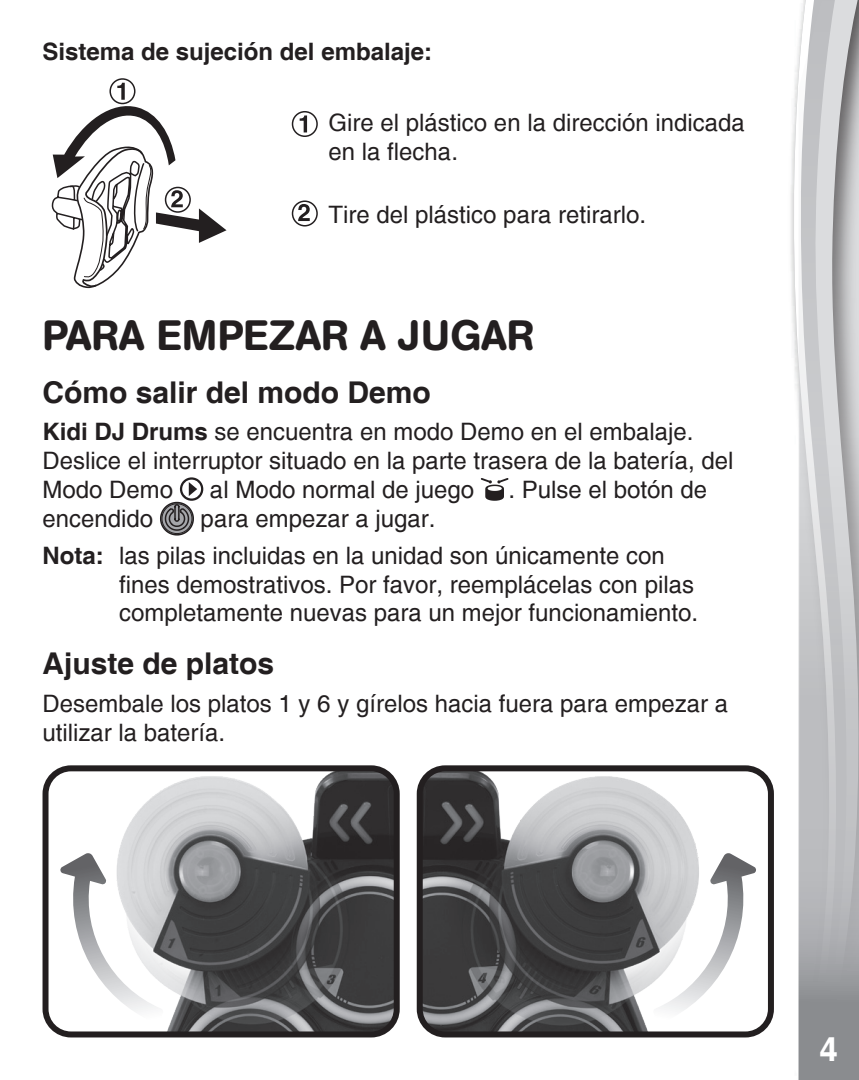
<style>
.page{position:relative;width:859px;height:1080px;background:#fff}
.page>*{position:absolute;margin:0;border:0;box-sizing:border-box;transform-origin:0 0}
.t1{font:500 42px "AG Book Rounded";letter-spacing:.01em;color:#231f20}
.t2{font:700 33px "Helvetica";color:#fff}
.t3{font:700 30px "Helvetica";color:#231f20}
.t4{font:24px/28.8px "Helvetica";color:#231f20}
.t5{font:700 24px "Helvetica";color:#231f20}
.s1{font-weight:700}
.s2{font-style:inherit}
</style>
<div class="page">
<div style="left:787px;top:0;width:72px;height:1080px;background:#231f20;opacity:.75"></div>
<svg style="left:793px;top:0;width:5px;height:1080px"></svg>
<svg style="left:798px;top:0;width:61px;height:1080px;background:#bebfc1"></svg>
<img style="left:119px;top:772px;width:274px;height:258px">
<div style="left:43px;top:765px;width:357px;height:272px;border:6px solid #231f20;border-radius:26px"></div>
<svg style="left:60px;top:853px;width:104px;height:171px"></svg>
<img style="left:424px;top:772px;width:273px;height:258px">
<div style="left:417px;top:765px;width:357px;height:272px;border:6px solid #231f20;border-radius:26px"></div>
<svg style="left:653px;top:853px;width:103px;height:171px"></svg>
<svg style="left:481px;top:478px;width:27px;height:23px"></svg>
<svg style="left:160px;top:477px;width:43px;height:59px"></svg>
<div style="left:109px;top:78px;width:26px;height:26px;border:2px solid #231f20;border-radius:50%"></div>
<svg style="left:52px;top:83px;width:175px;height:206px"></svg>
<div style="left:165px;top:187px;width:26px;height:26px;border:2px solid #231f20;border-radius:50%"></div>
<div style="left:292px;top:111px;width:26px;height:26px;border:2px solid #231f20;border-radius:50%"></div>
<svg style="left:300px;top:115px;width:7px;height:17px"></svg>
<svg style="left:298px;top:204px;width:12px;height:17px"></svg>
<div style="left:292px;top:200px;width:26px;height:27px;border:2px solid #231f20;border-radius:50%"></div>
<p class="t5" style="left:43px;top:37px;width:391px">Sistema de sujeción del embalaje:</p>
<p class="t4" style="left:329px;top:109px;width:418px">Gire el plástico en la dirección indicada en la flecha.</p>
<p class="t4" style="left:329px;top:200px;width:319px">Tire del plástico para retirarlo.</p>
<h1 class="t1" style="left:43px;top:311px;width:493px">PARA EMPEZAR A JUGAR</h1>
<p class="t3" style="left:43px;top:374px;width:390px">Cómo salir del modo Demo</p>
<p class="t4" style="left:43px;top:418px;width:692px"><span class="s1">Kidi DJ Drums</span> se encuentra en modo Demo en el embalaje.<br>Deslice el interruptor situado en la parte trasera de la batería, del<br>Modo Demo</p>
<p class="t4" style="left:210px;top:475px;width:266px">al Modo normal de juego</p>
<p class="t4" style="left:508px;top:475px;width:200px">. Pulse el botón de</p>
<p class="t4" style="left:43px;top:504px;width:112px">encendido</p>
<p class="t4" style="left:43px;top:500px;width:624px;line-height:37.2px;text-indent:158px">para empezar a jugar.<br><span class="s1">Nota:</span> las pilas incluidas en la unidad son únicamente con</p>
<p class="t4" style="left:119px;top:570px;width:580px">fines demostrativos. Por favor, reemplácelas con pilas completamente nuevas para un mejor funcionamiento.</p>
<p class="t3" style="left:43px;top:646px;width:233px">Ajuste de platos</p>
<p class="t4" style="left:43px;top:689px;width:687px">Desembale los platos 1 y 6 y gírelos hacia fuera para empezar a utilizar la batería.</p>
<h2 class="t2" style="left:820px;top:1021px;width:25px">4 <sup>4</sup><span class="s2">4</span></h2>
</div>
